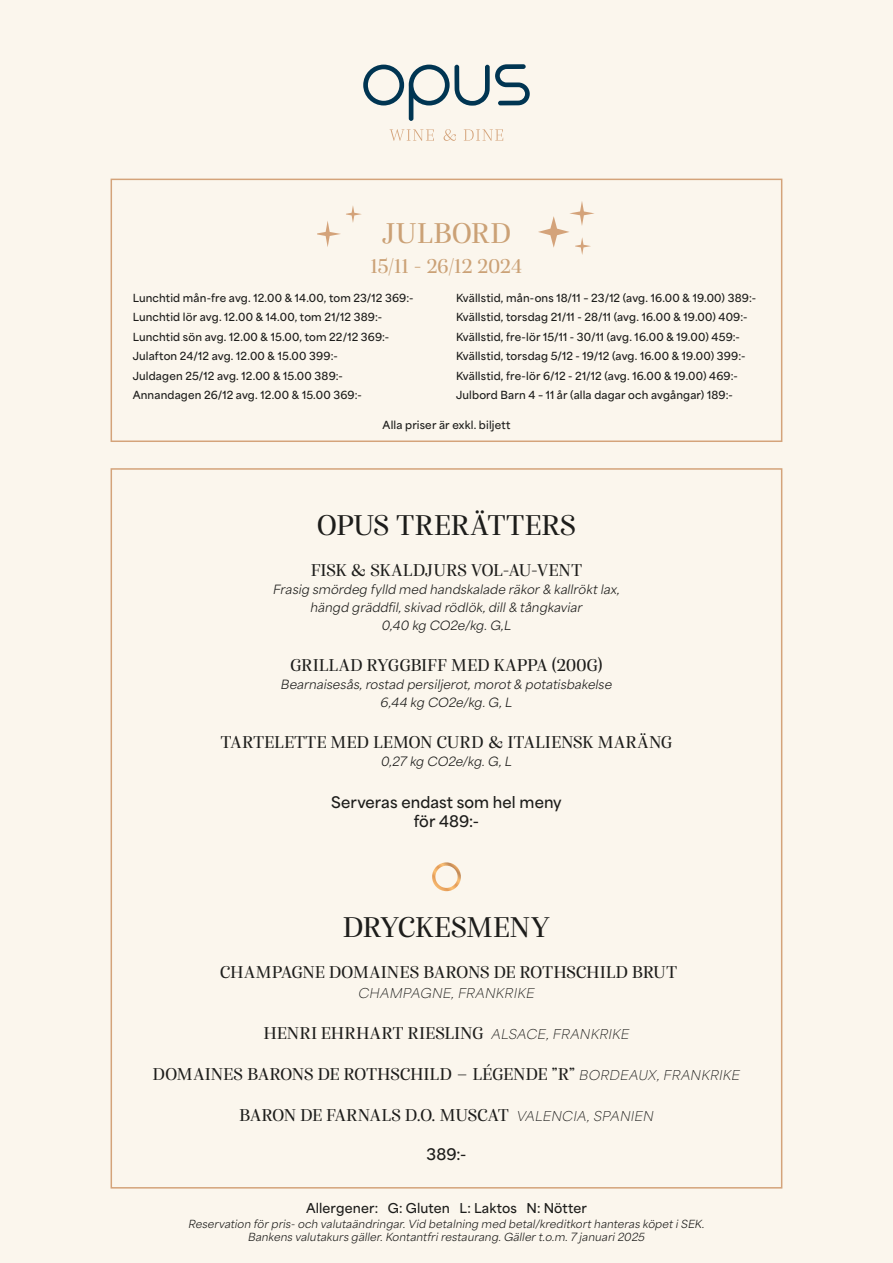
<style>
.page{position:relative;width:893px;height:1263px;background:#fbf6ed}
.page>*{position:absolute;margin:0;border:0;box-sizing:border-box;transform-origin:0 0}
.OPUS_kategori_overskrift{font:500 30px "Alga";letter-spacing:.025em;color:#1d1d1b}
.OPUS_kategori_overskrift-2{font:500 30px "Alga";letter-spacing:.03em;color:#cba176}
.OPUS_kategori_overskrift-3{font:500 21px "Alga";letter-spacing:.02em;color:#cba176}
.OPUS_kategori_overskrift-4{font:500 18px "Alga";letter-spacing:.03em;color:#1d1d1b}
.OPUS_kategori_overskrift-5{font:500 18px "Alga";color:#1d1d1b}
.drikkevarer_beskrivelse{font:600 15px/19.5px "Area Normal";letter-spacing:.005em;color:#1d1d1b;text-align:center}
.t1{font:600 12.75px "Area Normal";letter-spacing:.01em;color:#1d1d1b}
.OPUS_kategori_overskrift-6{font:italic 100 12.75px "Area Normal";letter-spacing:.02em;color:#1d1d1b}
.OPUS_menu_beskrivelse{font:italic 12px/18px "Area Normal";letter-spacing:.01em;color:#1d1d1b;text-align:center}
.drikkevarer_beskrivelse-2{font:600 10.5px "Area Normal";letter-spacing:.015em;color:#1d1d1b}
.OPUS_Vinkort_Region_Land{font:italic 10.5px "Area Normal";letter-spacing:.01em;color:#1d1d1b}
.s1{font-family:"Area Normal";font-weight:100;font-style:italic;font-size:12.75px}
</style>
<div class="page">
<svg style="left:538px;top:201px;width:56px;height:54px"></svg>
<svg style="left:317px;top:206px;width:45px;height:41px"></svg>
<svg style="left:363px;top:64px;width:167px;height:57px"></svg>
<svg style="left:389px;top:129px;width:45px;height:12px"></svg>
<svg style="left:444px;top:129px;width:12px;height:12px"></svg>
<svg style="left:464px;top:129px;width:39px;height:12px"></svg>
<div style="left:111px;top:179px;width:671px;height:263px;border:2px solid #d4a37a"></div>
<svg style="left:432px;top:862px;width:29px;height:29px"></svg>
<p class="OPUS_kategori_overskrift-2" style="left:382px;top:213px;width:130px">JULBORD</p>
<p class="OPUS_kategori_overskrift-3" style="left:371px;top:252px;width:153px">15/11 - 26/12 2024</p>
<p class="drikkevarer_beskrivelse-2" style="left:133px;top:288px;width:282px">Lunchtid mån-fre avg. 12.00 &amp; 14.00, tom 23/12 369:-</p>
<p class="drikkevarer_beskrivelse-2" style="left:133px;top:308px;width:251px">Lunchtid lör avg. 12.00 &amp; 14.00, tom 21/12 389:-</p>
<p class="drikkevarer_beskrivelse-2" style="left:133px;top:327px;width:258px">Lunchtid sön avg. 12.00 &amp; 15.00, tom 22/12 369:-</p>
<p class="drikkevarer_beskrivelse-2" style="left:133px;top:347px;width:207px">Julafton 24/12 avg. 12.00 &amp; 15.00 399:-</p>
<p class="drikkevarer_beskrivelse-2" style="left:133px;top:366px;width:212px">Juldagen 25/12 avg. 12.00 &amp; 15.00 389:-</p>
<p class="drikkevarer_beskrivelse-2" style="left:133px;top:386px;width:231px">Annandagen 26/12 avg. 12.00 &amp; 15.00 369:-</p>
<p class="drikkevarer_beskrivelse-2" style="left:456px;top:288px;width:302px">Kvällstid, mån-ons 18/11 – 23/12 (avg. 16.00 &amp; 19.00) 389:-</p>
<p class="drikkevarer_beskrivelse-2" style="left:456px;top:308px;width:293px">Kvällstid, torsdag 21/11 - 28/11 (avg. 16.00 &amp; 19.00) 409:-</p>
<p class="drikkevarer_beskrivelse-2" style="left:456px;top:327px;width:285px">Kvällstid, fre-lör 15/11 - 30/11 (avg. 16.00 &amp; 19.00) 459:-</p>
<p class="drikkevarer_beskrivelse-2" style="left:456px;top:347px;width:291px">Kvällstid, torsdag 5/12 - 19/12 (avg. 16.00 &amp; 19.00) 399:-</p>
<p class="drikkevarer_beskrivelse-2" style="left:456px;top:366px;width:283px">Kvällstid, fre-lör 6/12 - 21/12 (avg. 16.00 &amp; 19.00) 469:-</p>
<p class="drikkevarer_beskrivelse-2" style="left:456px;top:386px;width:278px">Julbord Barn 4 – 11 år (alla dagar och avgångar) 189:-</p>
<p class="drikkevarer_beskrivelse-2" style="left:383px;top:415px;width:129px">Alla priser är exkl. biljett</p>
<p class="OPUS_kategori_overskrift" style="left:317px;top:505px;width:260px">OPUS TRERÄTTERS</p>
<p class="OPUS_kategori_overskrift-4" style="left:311px;top:558px;width:272px">FISK &amp; SKALDJURS VOL-AU-VENT</p>
<p class="OPUS_menu_beskrivelse" style="left:273px;top:579px;width:348px">Frasig smördeg fylld med handskalade räkor &amp; kallrökt lax, hängd gräddfil, skivad rödlök, dill &amp; tångkaviar</p>
<p class="OPUS_menu_beskrivelse" style="left:382px;top:615px;width:131px">0,40 kg CO2e/kg. G,L</p>
<p class="OPUS_kategori_overskrift-4" style="left:290px;top:653px;width:314px">GRILLAD RYGGBIFF MED KAPPA (200G)</p>
<p class="OPUS_menu_beskrivelse" style="left:281px;top:674px;width:333px">Bearnaisesås, rostad persiljerot, morot &amp; potatisbakelse</p>
<p class="OPUS_menu_beskrivelse" style="left:381px;top:692px;width:133px">6,44 kg CO2e/kg. G, L</p>
<p class="OPUS_kategori_overskrift-4" style="left:221px;top:730px;width:453px">TARTELETTE MED LEMON CURD &amp; ITALIENSK MARÄNG</p>
<p class="OPUS_menu_beskrivelse" style="left:381px;top:751px;width:132px">0,27 kg CO2e/kg. G, L</p>
<p class="drikkevarer_beskrivelse" style="left:331px;top:790px;width:232px">Serveras endast som hel meny för 489:-</p>
<p class="OPUS_kategori_overskrift" style="left:343px;top:906px;width:208px">DRYCKESMENY</p>
<p class="OPUS_kategori_overskrift-4" style="left:220px;top:960px;width:458px">CHAMPAGNE DOMAINES BARONS DE ROTHSCHILD BRUT</p>
<p class="OPUS_kategori_overskrift-6" style="left:358px;top:981px;width:177px">CHAMPAGNE, FRANKRIKE</p>
<p class="OPUS_kategori_overskrift-4" style="left:264px;top:1020px;width:367px">HENRI EHRHART RIESLING <span class="s1">ALSACE, FRANKRIKE</span></p>
<p class="OPUS_kategori_overskrift-4" style="left:153px;top:1061px;width:588px">DOMAINES BARONS DE ROTHSCHILD – LÉGENDE ”R” <span class="s1">BORDEAUX, FRANKRIKE</span></p>
<p class="OPUS_kategori_overskrift-5" style="left:239px;top:1102px;width:416px">BARON DE FARNALS D.O. MUSCAT <span class="s1">VALENCIA, SPANIEN</span></p>
<p class="drikkevarer_beskrivelse" style="left:427px;top:1143px;width:41px">389:-</p>
<p class="t1" style="left:306px;top:1197px;width:282px">Allergener: G: Gluten L: Laktos N: Nötter</p>
<p class="OPUS_Vinkort_Region_Land" style="left:188px;top:1214px;width:518px">Reservation för pris- och valutaändringar. Vid betalning med betal/kreditkort hanteras köpet i SEK.</p>
<p class="OPUS_Vinkort_Region_Land" style="left:248px;top:1228px;width:398px">Bankens valutakurs gäller. Kontantfri restaurang. Gäller t.o.m. 7 januari 2025</p>
</div>
